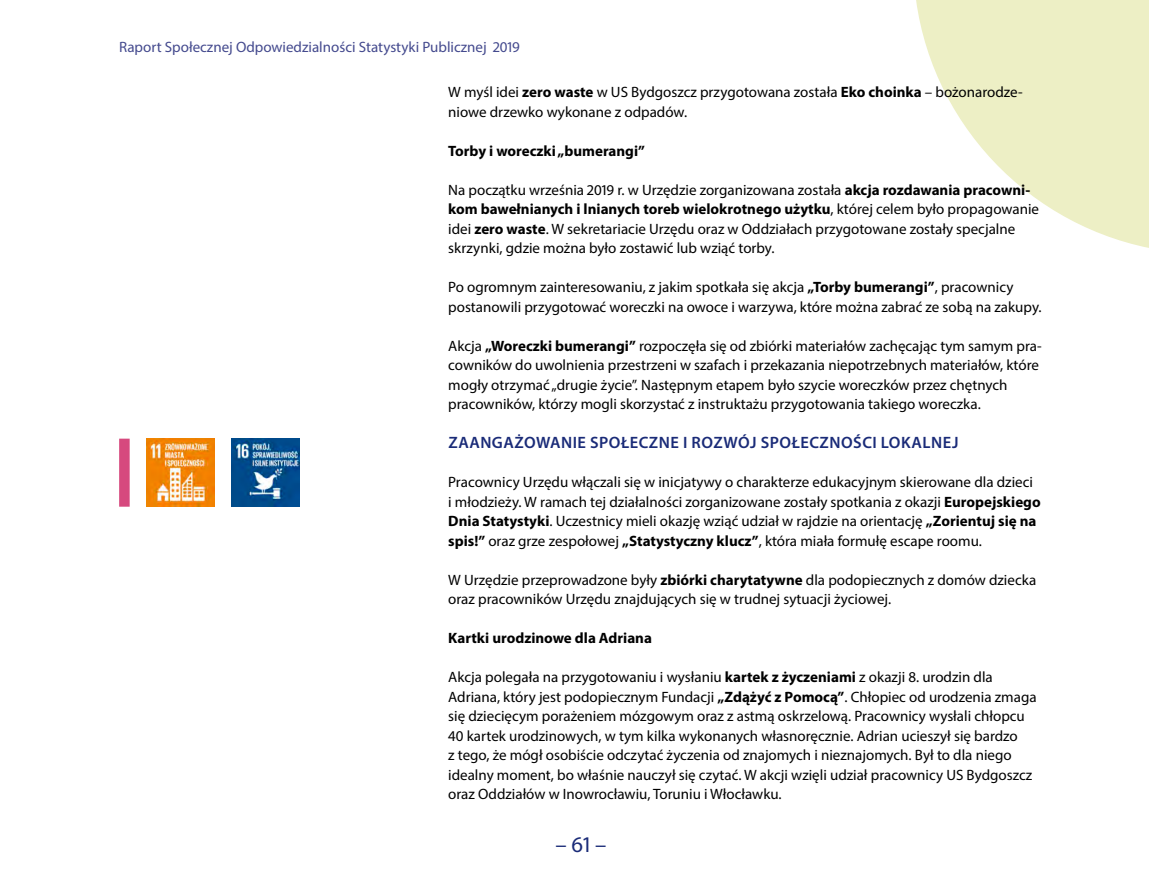
<style>
.page{position:relative;width:1149px;height:893px;background:#fff}
.page>*{position:absolute;margin:0;border:0;box-sizing:border-box;transform-origin:0 0}
.t1{font:22.5px "Myriad Pro";color:#1a2b78}
.HGW{font:600 16.5px "Myriad Pro";letter-spacing:.03em;color:#1a2b78}
.t2{font:15px/19.5px "Myriad Pro";color:#000}
.t3{font:15px "Myriad Pro";color:#444a8e}
.t4{font:700 15px "Myriad Pro";color:#000}
.s1{font-weight:700}
</style>
<div class="page">
<svg style="left:916px;top:0;width:232px;height:248px;fill:#edefc5"></svg>
<div style="left:119px;top:444px;width:11px;height:57px;background:#d6497e"></div>
<img style="left:146px;top:439px;width:68px;height:68px">
<img style="left:231px;top:439px;width:68px;height:68px">
<p class="t3" style="left:119px;top:38px;width:402px">Raport Społecznej Odpowiedzialności Statystyki Publicznej 2019</p>
<p class="t2" style="left:448px;top:82px;width:576px">W myśl idei <span class="s1">zero waste</span> w US Bydgoszcz przygotowana została <span class="s1">Eko choinka</span> – bożonarodze&shy;niowe drzewko wykonane z odpadów.</p>
<p class="t4" style="left:448px;top:141px;width:198px">Torby i woreczki „bumerangi”</p>
<p class="t2" style="left:448px;top:180px;width:592px">Na początku września 2019 r. w Urzędzie zorganizowana została <span class="s1">akcja rozdawania pracowni&shy;kom bawełnianych i lnianych toreb wielokrotnego użytku</span>, której celem było propagowanie idei <span class="s1">zero waste</span>. W sekretariacie Urzędu oraz w Oddziałach przygotowane zostały specjalne skrzynki, gdzie można było zostawić lub wziąć torby.</p>
<p class="t2" style="left:448px;top:277px;width:594px">Po ogromnym zainteresowaniu, z jakim spotkała się akcja <span class="s1">„Torby bumerangi”</span>, pracownicy postanowili przygotować woreczki na owoce i warzywa, które można zabrać ze sobą na zakupy.</p>
<p class="t2" style="left:448px;top:336px;width:594px">Akcja <span class="s1">„Woreczki bumerangi”</span> rozpoczęła się od zbiórki materiałów zachęcając tym samym pra&shy;cowników do uwolnienia przestrzeni w szafach i przekazania niepotrzebnych materiałów, które mogły otrzymać „drugie życie”. Następnym etapem było szycie woreczków przez chętnych pracowników, którzy mogli skorzystać z instruktażu przygotowania takiego woreczka.</p>
<p class="HGW" style="left:448px;top:432px;width:511px">ZAANGAŻOWANIE SPOŁECZNE I ROZWÓJ SPOŁECZNOŚCI LOKALNEJ</p>
<p class="t2" style="left:448px;top:472px;width:593px">Pracownicy Urzędu włączali się w inicjatywy o charakterze edukacyjnym skierowane dla dzieci<br>i młodzieży. W ramach tej działalności zorganizowane zostały spotkania z okazji <span class="s1">Europejskiego Dnia Statystyki</span>. Uczestnicy mieli okazję wziąć udział w rajdzie na orientację <span class="s1">„Zorientuj się na spis!”</span> oraz grze zespołowej <span class="s1">„Statystyczny klucz”</span>, która miała formułę escape roomu.</p>
<p class="t2" style="left:448px;top:570px;width:589px">W Urzędzie przeprowadzone były <span class="s1">zbiórki charytatywne</span> dla podopiecznych z domów dziecka oraz pracowników Urzędu znajdujących się w trudnej sytuacji życiowej.</p>
<p class="t4" style="left:448px;top:628px;width:205px">Kartki urodzinowe dla Adriana</p>
<p class="t2" style="left:448px;top:667px;width:589px">Akcja polegała na przygotowaniu i wysłaniu <span class="s1">kartek z życzeniami</span> z okazji 8. urodzin dla Adriana, który jest podopiecznym Fundacji <span class="s1">„Zdążyć z Pomocą”</span>. Chłopiec od urodzenia zmaga się dziecięcym porażeniem mózgowym oraz z astmą oskrzelową. Pracownicy wysłali chłopcu 40 kartek urodzinowych, w tym kilka wykonanych własnoręcznie. Adrian ucieszył się bardzo<br>z tego, że mógł osobiście odczytać życzenia od znajomych i nieznajomych. Był to dla niego idealny moment, bo właśnie nauczył się czytać. W akcji wzięli udział pracownicy US Bydgoszcz oraz Oddziałów w Inowrocławiu, Toruniu i Włocławku.</p>
<h1 class="t1" style="left:555px;top:831px;width:52px">– 61 –</h1>
</div>
